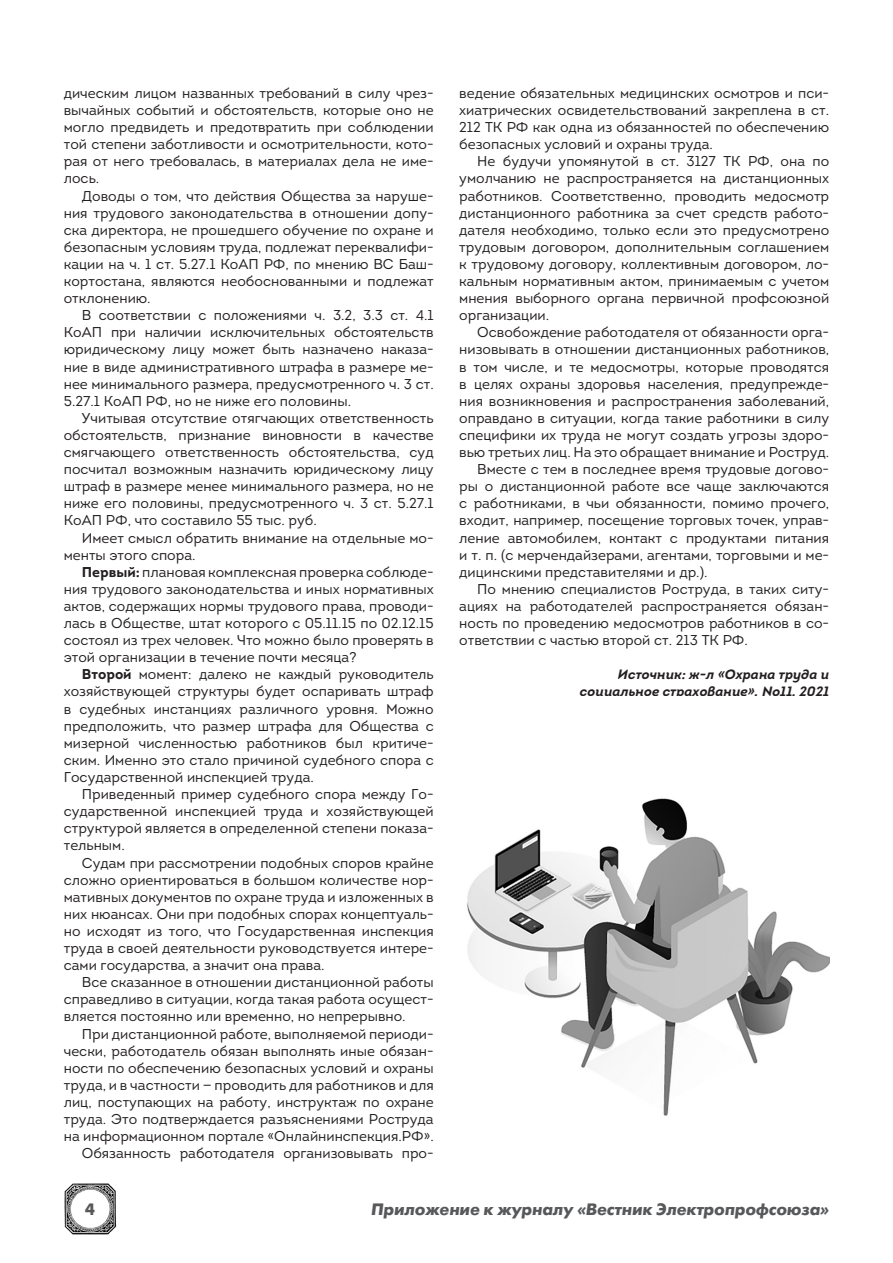
<style>
.page{position:relative;width:893px;height:1263px;background:#fff}
.page>*{position:absolute;margin:0;border:0;box-sizing:border-box;transform-origin:0 0}
.t1{font:italic 700 16.5px "Futura Futuris C";color:#57585a}
.t2{font:700 16.5px "Futura Futuris C";color:#57585a}
.t3{font:14.25px/17.1px "Intro";color:#231f20;text-align:justify}
.t4{font:italic 700 13.5px/17.1px "Intro";color:#231f20;text-align:right}
.s1{font-weight:700}
</style>
<div class="page">
<img style="left:64px;top:1183px;width:53px;height:52px">
<img style="left:467px;top:798px;width:362px;height:318px">
<p class="t3" style="left:64px;top:84px;width:371px">дическим лицом названных требований в силу чрез&shy;вычайных событий и обстоятельств, которые оно не могло предвидеть и предотвратить при соблюдении той степени заботливости и осмотрительности, кото&shy;рая от него требовалась, в материалах дела не име&shy;лось.</p>
<p class="t3" style="left:64px;top:187px;width:371px;text-indent:18px">Доводы о том, что действия Общества за наруше&shy;ния трудового законодательства в отношении допу&shy;ска директора, не прошедшего обучение по охране и безопасным условиям труда, подлежат переквалифи&shy;кации на ч. 1 ст. 5.27.1 КоАП РФ, по мнению ВС Баш&shy;кортостана, являются необоснованными и подлежат отклонению.</p>
<p class="t3" style="left:64px;top:307px;width:371px;text-indent:18px">В соответствии с положениями ч. 3.2, 3.3 ст. 4.1<br>КоАП при наличии исключительных обстоятельств юридическому лицу может быть назначено наказа&shy;ние в виде административного штрафа в размере ме&shy;нее минимального размера, предусмотренного ч. 3 ст.<br>5.27.1 КоАП РФ, но не ниже его половины.</p>
<p class="t3" style="left:64px;top:409px;width:371px;text-indent:18px">Учитывая отсутствие отягчающих ответственность обстоятельств, признание виновности в качестве смягчающего ответственность обстоятельства, суд посчитал возможным назначить юридическому лицу штраф в размере менее минимального размера, но не ниже его половины, предусмотренного ч. 3 ст. 5.27.1<br>КоАП РФ, что составило 55 тыс. руб.</p>
<p class="t3" style="left:64px;top:529px;width:371px;text-indent:18px">Имеет смысл обратить внимание на отдельные мо&shy;менты этого спора.</p>
<p class="t3" style="left:64px;top:563px;width:371px;text-indent:18px"><span class="s1">Первый:</span> плановая комплексная проверка соблюде&shy;ния трудового законодательства и иных нормативных актов, содержащих нормы трудового права, проводи&shy;лась в Обществе, штат которого с 05.11.15 по 02.12.15 состоял из трех человек. Что можно было проверять в этой организации в течение почти месяца?</p>
<p class="t3" style="left:64px;top:666px;width:371px;text-indent:18px"><span class="s1">Второй</span> момент: далеко не каждый руководитель хозяйствующей структуры будет оспаривать штраф в судебных инстанциях различного уровня. Можно предположить, что размер штрафа для Общества с мизерной численностью работников был критиче&shy;ским. Именно это стало причиной судебного спора с Государственной инспекцией труда.</p>
<p class="t3" style="left:64px;top:786px;width:371px;text-indent:18px">Приведенный пример судебного спора между Го&shy;сударственной инспекцией труда и хозяйствующей структурой является в определенной степени показа&shy;тельным.</p>
<p class="t3" style="left:64px;top:854px;width:371px;text-indent:18px">Судам при рассмотрении подобных споров крайне сложно ориентироваться в большом количестве нор&shy;мативных документов по охране труда и изложенных в них нюансах. Они при подобных спорах концептуаль&shy;но исходят из того, что Государственная инспекция труда в своей деятельности руководствуется интере&shy;сами государства, а значит она права.</p>
<p class="t3" style="left:64px;top:974px;width:371px;text-indent:18px">Все сказанное в отношении дистанционной работы справедливо в ситуации, когда такая работа осущест&shy;вляется постоянно или временно, но непрерывно.</p>
<p class="t3" style="left:64px;top:1025px;width:371px;text-align:right">При дистанционной работе, выполняемой периоди&shy;чески, работодатель обязан выполнять иные обязан&shy;ности по обеспечению безопасных условий и охраны труда, и в частности — проводить для работников и для лиц, поступающих на работу, инструктаж по охране труда. Это подтверждается разъяснениями Роструда на информационном портале «Онлайнинспекция.РФ».<br>Обязанность работодателя организовывать про-</p>
<p class="t3" style="left:459px;top:84px;width:371px">ведение обязательных медицинских осмотров и пси&shy;хиатрических освидетельствований закреплена в ст.<br>212 ТК РФ как одна из обязанностей по обеспечению безопасных условий и охраны труда.</p>
<p class="t3" style="left:459px;top:153px;width:371px;text-indent:18px">Не будучи упомянутой в ст. 3127 ТК РФ, она по умолчанию не распространяется на дистанционных работников. Соответственно, проводить медосмотр дистанционного работника за счет средств работо&shy;дателя необходимо, только если это предусмотрено трудовым договором, дополнительным соглашением к трудовому договору, коллективным договором, ло&shy;кальным нормативным актом, принимаемым с учетом мнения выборного органа первичной профсоюзной организации.</p>
<p class="t3" style="left:477px;top:324px;width:353px">Освобождение работодателя от обязанности орга-</p>
<p class="t3" style="left:459px;top:341px;width:371px">низовывать в отношении дистанционных работников,</p>
<p class="t3" style="left:459px;top:358px;width:371px">в том числе, и те медосмотры, которые проводятся</p>
<p class="t3" style="left:459px;top:375px;width:371px">в целях охраны здоровья населения, предупрежде-</p>
<p class="t3" style="left:459px;top:392px;width:371px">ния возникновения и распространения заболеваний,</p>
<p class="t3" style="left:459px;top:409px;width:371px">оправдано в ситуации, когда такие работники в силу</p>
<p class="t3" style="left:459px;top:426px;width:371px">специфики их труда не могут создать угрозы здоро-</p>
<p class="t3" style="left:459px;top:444px;width:371px">вью третьих лиц. На это обращает внимание и Роструд.</p>
<p class="t3" style="left:477px;top:461px;width:353px">Вместе с тем в последнее время трудовые догово-</p>
<p class="t3" style="left:459px;top:478px;width:371px">ры о дистанционной работе все чаще заключаются</p>
<p class="t3" style="left:459px;top:495px;width:371px">с работниками, в чьи обязанности, помимо прочего,</p>
<p class="t3" style="left:459px;top:512px;width:371px">входит, например, посещение торговых точек, управ-</p>
<p class="t3" style="left:459px;top:529px;width:371px">ление автомобилем, контакт с продуктами питания</p>
<p class="t3" style="left:459px;top:546px;width:371px">и т. п. (с мерчендайзерами, агентами, торговыми и ме-</p>
<p class="t3" style="left:459px;top:563px;width:250px">дицинскими представителями и др.).</p>
<p class="t3" style="left:477px;top:580px;width:353px">По мнению специалистов Роструда, в таких ситу-</p>
<p class="t3" style="left:459px;top:597px;width:371px">ациях на работодателей распространяется обязан-</p>
<p class="t3" style="left:459px;top:615px;width:371px">ность по проведению медосмотров работников в со-</p>
<p class="t3" style="left:459px;top:632px;width:290px">ответствии с частью второй ст. 213 ТК РФ.</p>
<p class="t4" style="left:580px;top:666px;width:251px">Источник: ж-л «Охрана труда и социальное страхование», №11, 2021</p>
<p class="t2" style="left:85px;top:1200px;width:11px">4</p>
<p class="t1" style="left:371px;top:1200px;width:459px">Приложение к журналу «Вестник Электропрофсоюза»</p>
</div>
